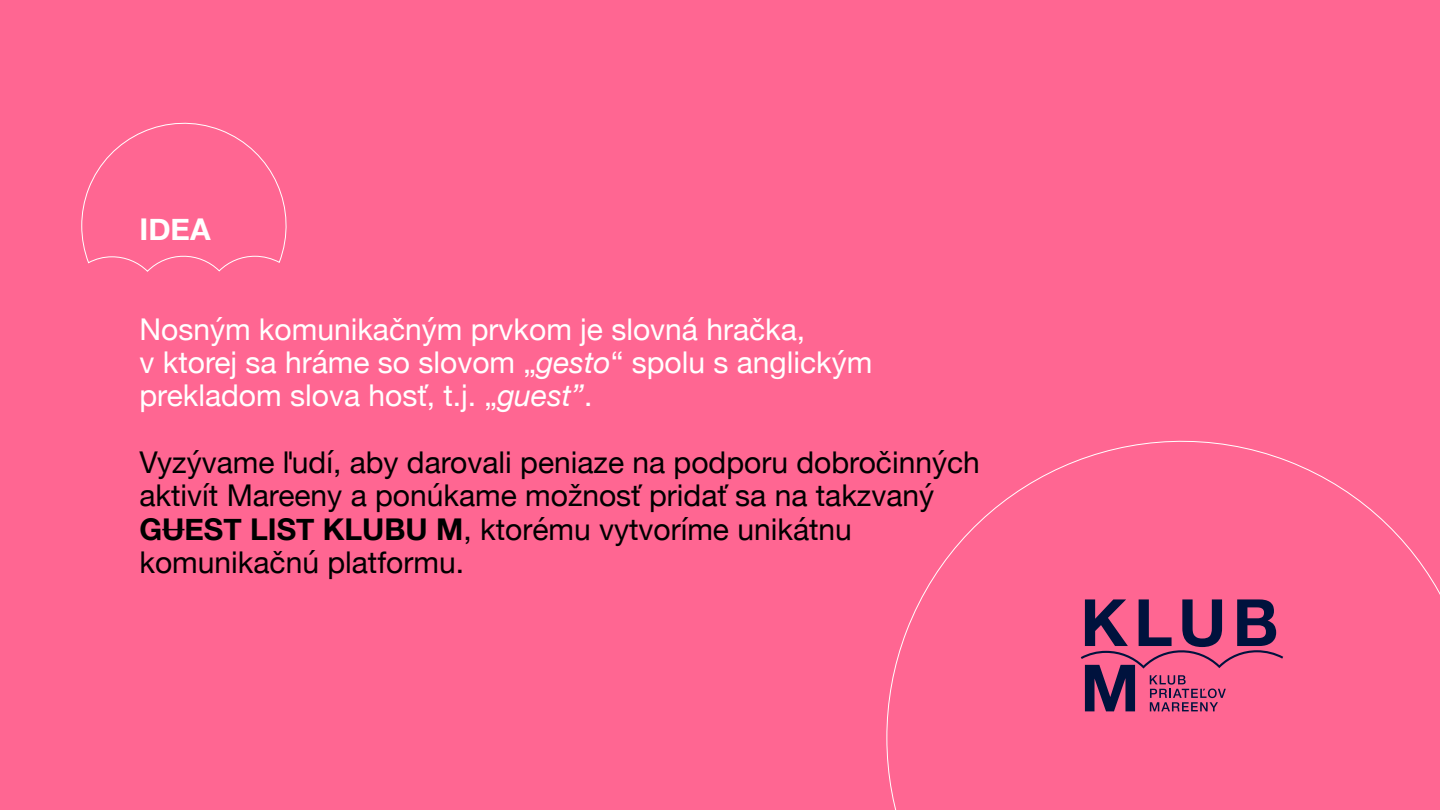
<style>
.page{position:relative;width:1440px;height:810px;background:#ff6692}
.page>*{position:absolute;margin:0;border:0;box-sizing:border-box;transform-origin:0 0}
.t1{font:30px/33.3px "Helvetica Neue";color:#000}
.t2{font:30px/33.3px "Helvetica Neue";color:#fff}
.t3{font:700 30px "Helvetica Neue";color:#fff}
.s1{font-style:italic}
.s2{font-weight:700}
</style>
<div class="page">
<svg style="left:887px;top:440px;width:553px;height:370px"></svg>
<svg style="left:1081px;top:599px;width:202px;height:112px"></svg>
<svg style="left:81px;top:122px;width:206px;height:150px"></svg>
<svg style="left:162px;top:529px;width:22px;height:1px"></svg>
<p class="t3" style="left:140px;top:206px;width:73px">IDEA</p>
<p class="t2" style="left:140px;top:314px;width:734px">Nosným komunikačným prvkom je slovná hračka,<br>v ktorej sa hráme so slovom „<span class="s1">gesto</span>“ spolu s anglickým prekladom slova hosť, t.j. „<span class="s1">guest”</span>.</p>
<p class="t1" style="left:139px;top:447px;width:842px">Vyzývame ľudí, aby darovali peniaze na podporu dobročinných aktivít Mareeny a ponúkame možnosť pridať sa na takzvaný <span class="s2">GUEST LIST KLUBU M</span>, ktorému vytvoríme unikátnu komunikačnú platformu.</p>
</div>
